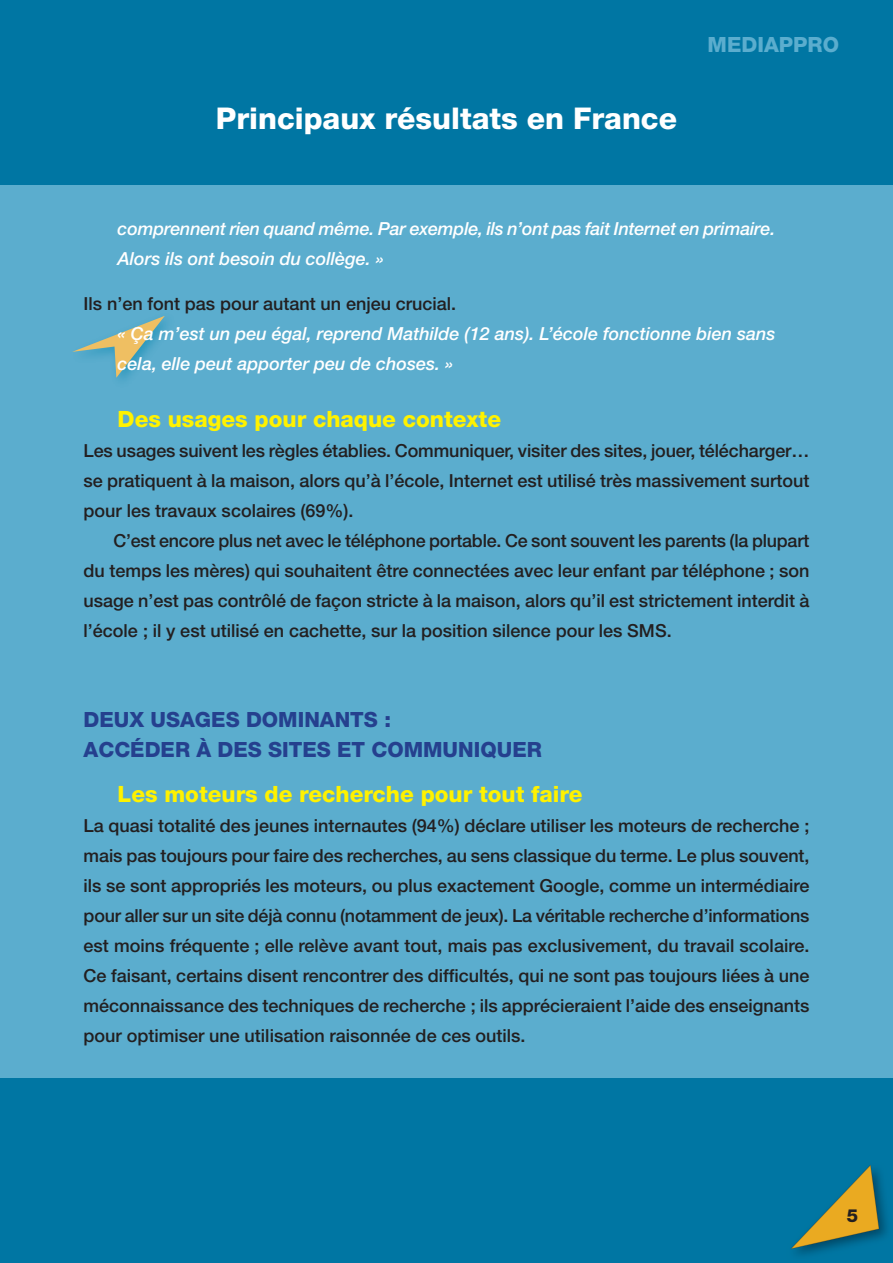
<style>
.page{position:relative;width:893px;height:1263px;background:#fff}
.page>*{position:absolute;margin:0;border:0;box-sizing:border-box;transform-origin:0 0}
.t1{font:800 30px "Helvetica Neue";color:#fff}
.t2{font:800 22.5px "Helvetica Neue";color:#fff200}
.t3{font:800 21px/30px "Helvetica Neue";color:#25408e}
.t4{font:800 21px "Helvetica Neue";color:#5badce}
.t5{font:500 18px/30px "Helvetica Neue";color:#231f20;text-align:justify}
.t6{font:italic 500 18px/30px "Helvetica Neue";color:#fff}
.t7{font:800 18px "Helvetica Neue";color:#231f20}
</style>
<div class="page">
<div style="left:0;top:0;width:892px;height:200px;background:#0076a3"></div>
<div style="left:0;top:1063px;width:892px;height:200px;background:#0076a3"></div>
<div style="left:0;top:185px;width:892px;height:893px;background:#5badce"></div>
<img style="left:795px;top:1173px;width:92px;height:82px">
<svg style="left:791px;top:1165px;width:88px;height:84px"></svg>
<svg style="left:72px;top:316px;width:93px;height:62px"></svg>
<h1 class="t1" style="left:216px;top:107px;width:462px">Principaux résultats en France</h1>
<p class="t4" style="left:707px;top:37px;width:133px">MEDIAPPRO</p>
<p class="t6" style="left:118px;top:216px;width:659px">comprennent rien quand même. Par exemple, ils n’ont pas fait Internet en primaire.<br>Alors ils ont besoin du collège. »</p>
<p class="t5" style="left:84px;top:291px;width:374px">Ils n’en font pas pour autant un enjeu crucial.</p>
<p class="t6" style="left:118px;top:321px;width:659px">« Ça m’est un peu égal, reprend Mathilde (12 ans). L’école fonctionne bien sans cela, elle peut apporter peu de choses. »</p>
<p class="t2" style="left:118px;top:411px;width:385px">Des usages pour chaque contexte</p>
<p class="t5" style="left:84px;top:438px;width:727px">Les usages suivent les règles établies. Communiquer, visiter des sites, jouer, télécharger… se pratiquent à la maison, alors qu’à l’école, Internet est utilisé très massivement surtout pour les travaux scolaires (69%).</p>
<p class="t5" style="left:84px;top:528px;width:727px;text-indent:30px">C’est encore plus net avec le téléphone portable. Ce sont souvent les parents (la plupart du temps les mères) qui souhaitent être connectées avec leur enfant par téléphone ; son usage n’est pas contrôlé de façon stricte à la maison, alors qu’il est strictement interdit à l’école ; il y est utilisé en cachette, sur la position silence pour les SMS.</p>
<p class="t3" style="left:84px;top:707px;width:460px">DEUX USAGES DOMINANTS :<br>ACCÉDER À DES SITES ET COMMUNIQUER</p>
<p class="t2" style="left:118px;top:786px;width:466px">Les moteurs de recherche pour tout faire</p>
<p class="t5" style="left:84px;top:813px;width:727px">La quasi totalité des jeunes internautes (94%) déclare utiliser les moteurs de recherche ; mais pas toujours pour faire des recherches, au sens classique du terme. Le plus souvent, ils se sont appropriés les moteurs, ou plus exactement Google, comme un intermédiaire pour aller sur un site déjà connu (notamment de jeux). La véritable recherche d’informations est moins fréquente ; elle relève avant tout, mais pas exclusivement, du travail scolaire.<br>Ce faisant, certains disent rencontrer des difficultés, qui ne sont pas toujours liées à une méconnaissance des techniques de recherche ; ils apprécieraient l’aide des enseignants pour optimiser une utilisation raisonnée de ces outils.</p>
<p class="t7" style="left:846px;top:1209px;width:13px">5</p>
</div>
